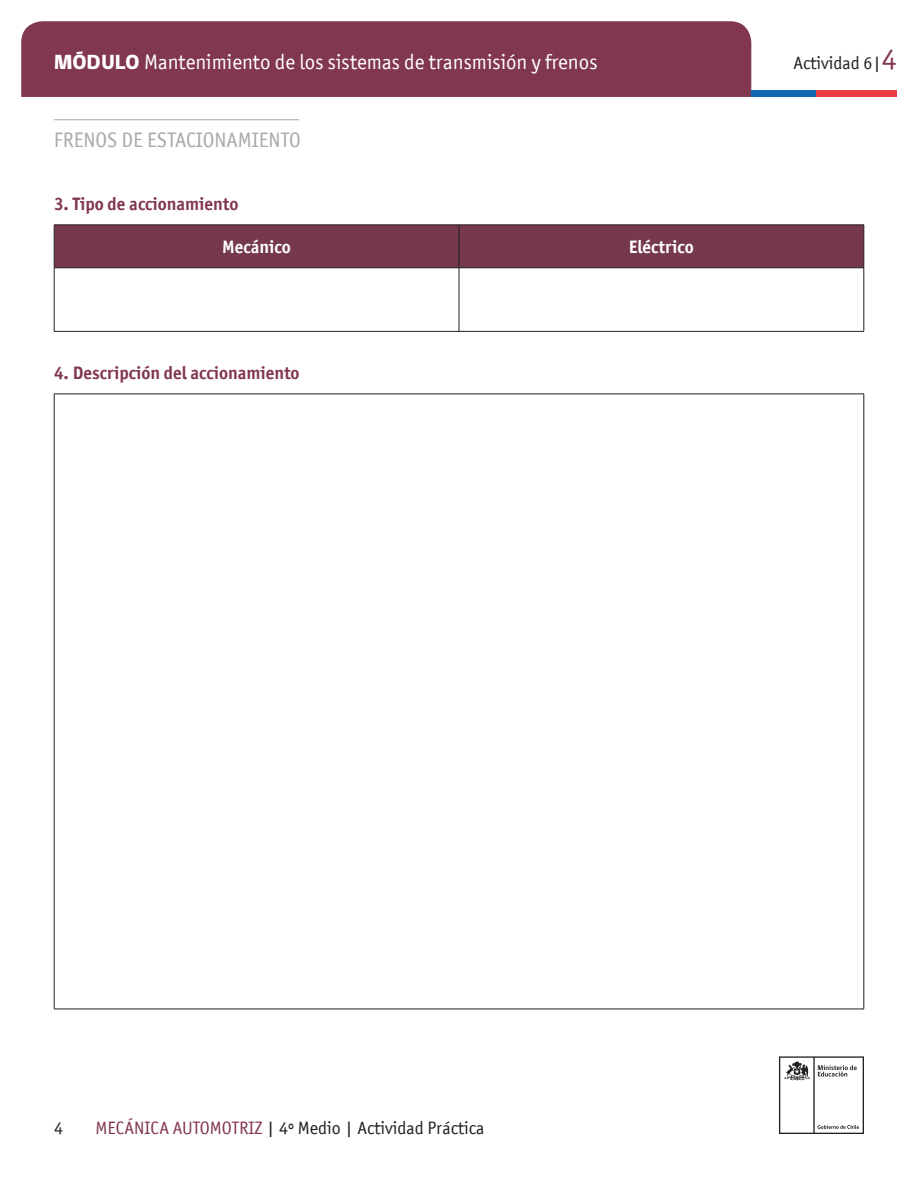
<style>
.page{position:relative;width:918px;height:1188px;background:#fff}
.page>*{position:absolute;margin:0;border:0;box-sizing:border-box;transform-origin:0 0}
.t1{font:21px "Officina San ITC";color:#fff}
.t2{font:21px "Officina San ITC";color:#a8a9ad}
.t3{font:18px "Officina San ITC";color:#231f20}
.t4{font:700 18px "Officina San ITC";color:#823751}
.t5{font:700 18px "Officina San ITC";color:#fff}
.s1{font-family:"gob CL";font-weight:800}
.s2{font-size:30px;color:#823751}
.s3{color:#823751}
</style>
<div class="page">
<svg style="left:779px;top:1056px;width:85px;height:78px"></svg>
<div style="left:21px;top:21px;width:730px;height:76px;background:#823751"></div>
<div style="left:751px;top:90px;width:65px;height:7px;background:#0f69b4"></div>
<div style="left:816px;top:90px;width:81px;height:7px;background:#eb3c46"></div>
<hr style="left:54px;top:119px;width:245px;height:1px;background:#a8a9ad">
<div style="left:55px;top:226px;width:809px;height:42px;background:#75384d"></div>
<hr style="left:54px;top:225px;width:405px;height:1px;background:#231f20">
<hr style="left:54px;top:225px;width:1px;height:43px;background:#231f20">
<hr style="left:459px;top:225px;width:405px;height:1px;background:#231f20">
<hr style="left:459px;top:225px;width:1px;height:43px;background:#231f20">
<hr style="left:864px;top:225px;width:1px;height:43px;background:#231f20">
<hr style="left:54px;top:268px;width:405px;height:1px;background:#231f20">
<hr style="left:54px;top:268px;width:1px;height:63px;background:#231f20">
<hr style="left:459px;top:268px;width:405px;height:1px;background:#231f20">
<hr style="left:459px;top:268px;width:1px;height:63px;background:#231f20">
<hr style="left:864px;top:268px;width:1px;height:63px;background:#231f20">
<hr style="left:54px;top:331px;width:405px;height:1px;background:#231f20">
<hr style="left:459px;top:331px;width:405px;height:1px;background:#231f20">
<hr style="left:54px;top:394px;width:810px;height:1px;background:#231f20">
<hr style="left:54px;top:394px;width:1px;height:615px;background:#231f20">
<hr style="left:864px;top:394px;width:1px;height:615px;background:#231f20">
<hr style="left:54px;top:1009px;width:810px;height:1px;background:#231f20">
<p class="t1" style="left:54px;top:50px;width:545px"><span class="s1">MÓDULO</span> Mantenimiento de los sistemas de transmisión y frenos</p>
<p class="t3" style="left:794px;top:53px;width:105px">Actividad 6|<span class="s2">4</span></p>
<p class="t2" style="left:54px;top:128px;width:248px">FRENOS DE ESTACIONAMIENTO</p>
<p class="t4" style="left:54px;top:193px;width:186px">3. Tipo de accionamiento</p>
<p class="t5" style="left:222px;top:236px;width:70px">Mecánico</p>
<p class="t5" style="left:629px;top:236px;width:66px">Eléctrico</p>
<p class="t4" style="left:54px;top:362px;width:247px">4. Descripción del accionamiento</p>
<p class="t3" style="left:54px;top:1118px;width:10px">4</p>
<p class="t3" style="left:95px;top:1118px;width:391px"><span class="s3">MECÁNICA AUTOMOTRIZ</span> | 4º Medio | Actividad Práctica</p>
</div>
